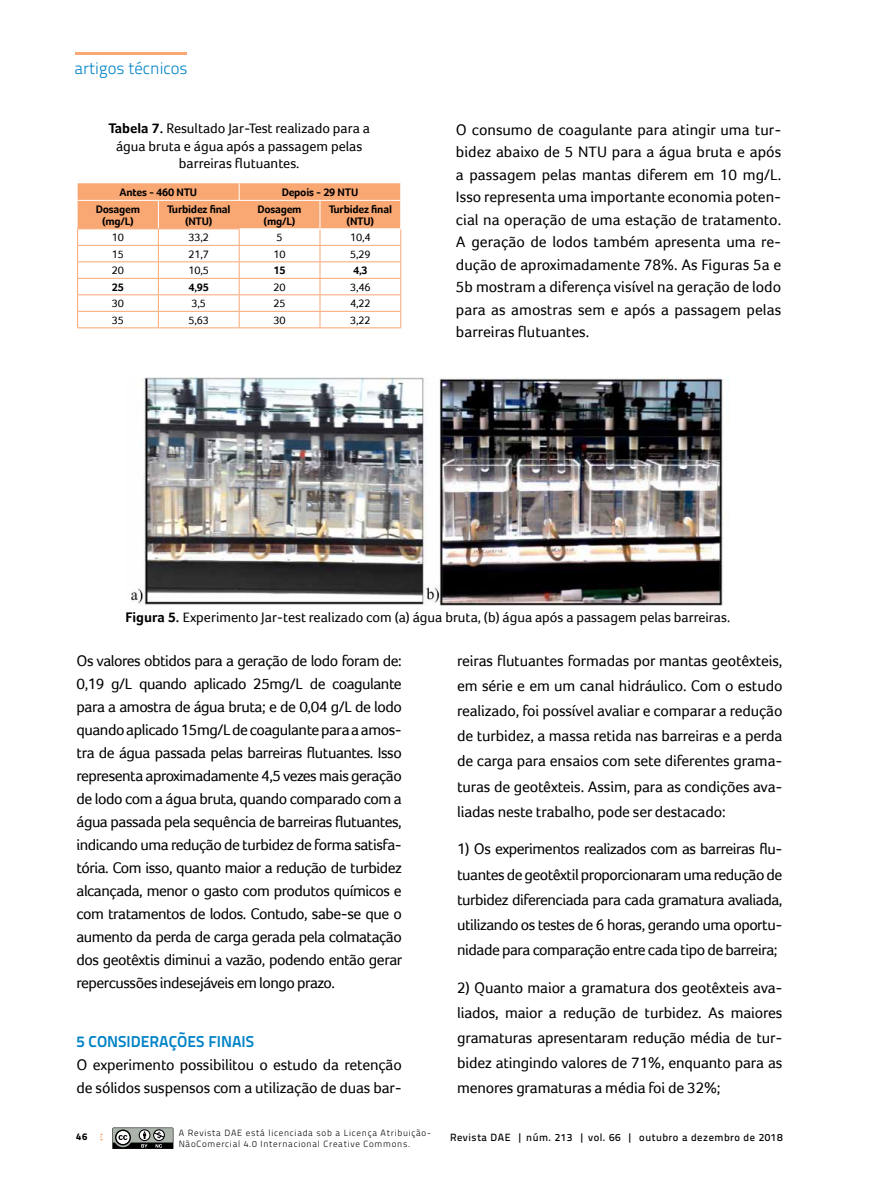
<style>
.page{position:relative;width:893px;height:1191px;background:#fff}
.page>*{position:absolute;margin:0;border:0;box-sizing:border-box;transform-origin:0 0}
.t1{font:300 16.65px "Titillium Text 22 L";color:#0083c6}
.t2{font:15.75px/23px "Foco";letter-spacing:-.01em;color:#000;text-align:justify}
.t3{font:700 15.75px "Titillium Text 22 L";color:#0083c6}
.t4{font:14.25px/17.1px "Foco";color:#000;text-align:center}
.t5{font:700 11.25px/12px "Foco";letter-spacing:-.02em;color:#000;text-align:center}
.t6{font:11.25px "Foco";letter-spacing:-.02em;color:#000}
.t7{font:500 10.5px "Titillium Text 22 L";letter-spacing:.05em;color:#000}
.t8{font:800 9.75px "Titillium Text 22 L";color:#000}
.t9{font:300 9px/10.5px "Titillium Text 22 L";letter-spacing:.08em;color:#000}
.s1{font-weight:700}
</style>
<div class="page">
<svg style="left:77px;top:183px;width:324px;height:145px"></svg>
<hr style="left:239px;top:200px;width:81px;height:1px;background:#fff">
<hr style="left:320px;top:200px;width:81px;height:1px;background:#fff">
<img style="left:131px;top:378px;width:599px;height:227px">
<hr style="left:75px;top:52px;width:112px;height:3px;background:#f9a773">
<svg style="left:112px;top:1127px;width:61px;height:22px"></svg>
<p class="t1" style="left:75px;top:56px;width:115px">artigos técnicos</p>
<p class="t4" style="left:108px;top:120px;width:263px"><span class="s1">Tabela 7.</span> Resultado Jar-Test realizado para a água bruta e água após a passagem pelas barreiras flutuantes.</p>
<p class="t5" style="left:120px;top:186px;width:79px">Antes - 460 NTU</p>
<p class="t5" style="left:282px;top:186px;width:78px">Depois - 29 NTU</p>
<p class="t5" style="left:96px;top:203px;width:46px">Dosagem (mg/L)</p>
<p class="t5" style="left:167px;top:203px;width:65px">Turbidez final (NTU)</p>
<p class="t5" style="left:257px;top:203px;width:46px">Dosagem (mg/L)</p>
<p class="t5" style="left:329px;top:203px;width:65px">Turbidez final (NTU)</p>
<p class="t6" style="left:112px;top:231px;width:14px">10</p>
<p class="t6" style="left:189px;top:231px;width:22px">33,2</p>
<p class="t6" style="left:276px;top:231px;width:8px">5</p>
<p class="t6" style="left:350px;top:231px;width:22px">10,4</p>
<p class="t6" style="left:112px;top:247px;width:14px">15</p>
<p class="t6" style="left:189px;top:247px;width:22px">21,7</p>
<p class="t6" style="left:273px;top:247px;width:14px">10</p>
<p class="t6" style="left:350px;top:247px;width:22px">5,29</p>
<p class="t6" style="left:112px;top:264px;width:14px">20</p>
<p class="t6" style="left:189px;top:264px;width:22px">10,5</p>
<p class="t5" style="left:274px;top:264px;width:14px">15</p>
<p class="t5" style="left:353px;top:264px;width:16px">4,3</p>
<p class="t5" style="left:112px;top:281px;width:14px">25</p>
<p class="t5" style="left:189px;top:281px;width:22px">4,95</p>
<p class="t6" style="left:274px;top:280px;width:14px">20</p>
<p class="t6" style="left:350px;top:280px;width:22px">3,46</p>
<p class="t6" style="left:112px;top:297px;width:14px">30</p>
<p class="t6" style="left:192px;top:297px;width:16px">3,5</p>
<p class="t6" style="left:274px;top:297px;width:14px">25</p>
<p class="t6" style="left:350px;top:297px;width:22px">4,22</p>
<p class="t6" style="left:112px;top:313px;width:14px">35</p>
<p class="t6" style="left:189px;top:313px;width:22px">5,63</p>
<p class="t6" style="left:274px;top:313px;width:14px">30</p>
<p class="t6" style="left:350px;top:313px;width:22px">3,22</p>
<p class="t2" style="left:456px;top:118px;width:327px;line-height:22.5px">O consumo de coagulante para atingir uma tur&shy;bidez abaixo de 5 NTU para a água bruta e após a passagem pelas mantas diferem em 10 mg/L.<br>Isso representa uma importante economia poten&shy;cial na operação de uma estação de tratamento.<br>A geração de lodos também apresenta uma re&shy;dução de aproximadamente 78%. As Figuras 5a e 5b mostram a diferença visível na geração de lodo para as amostras sem e após a passagem pelas barreiras flutuantes.</p>
<p class="t4" style="left:126px;top:608px;width:606px"><span class="s1">Figura 5.</span> Experimento Jar-test realizado com (a) água bruta, (b) água após a passagem pelas barreiras.</p>
<p class="t2" style="left:77px;top:649px;width:327px">Os valores obtidos para a geração de lodo foram de:<br>0,19 g/L quando aplicado 25mg/L de coagulante para a amostra de água bruta; e de 0,04 g/L de lodo quando aplicado 15mg/L de coagulante para a amos&shy;tra de água passada pelas barreiras flutuantes. Isso representa aproximadamente 4,5 vezes mais geração de lodo com a água bruta, quando comparado com a água passada pela sequência de barreiras flutuantes, indicando uma redução de turbidez de forma satisfa&shy;tória. Com isso, quanto maior a redução de turbidez alcançada, menor o gasto com produtos químicos e com tratamentos de lodos. Contudo, sabe-se que o aumento da perda de carga gerada pela colmatação dos geotêxtis diminui a vazão, podendo então gerar repercussões indesejáveis em longo prazo.</p>
<p class="t2" style="left:457px;top:648px;width:327px;line-height:25px">reiras flutuantes formadas por mantas geotêxteis, em série e em um canal hidráulico. Com o estudo realizado, foi possível avaliar e comparar a redução de turbidez, a massa retida nas barreiras e a perda de carga para ensaios com sete diferentes grama&shy;turas de geotêxteis. Assim, para as condições ava&shy;liadas neste trabalho, pode ser destacado:</p>
<p class="t2" style="left:457px;top:836px;width:327px;line-height:25px">1) Os experimentos realizados com as barreiras flu&shy;tuantes de geotêxtil proporcionaram uma redução de turbidez diferenciada para cada gramatura avaliada, utilizando os testes de 6 horas, gerando uma oportu&shy;nidade para comparação entre cada tipo de barreira;</p>
<p class="t2" style="left:457px;top:974px;width:327px;line-height:25px">2) Quanto maior a gramatura dos geotêxteis ava&shy;liados, maior a redução de turbidez. As maiores gramaturas apresentaram redução média de tur&shy;bidez atingindo valores de 71%, enquanto para as menores gramaturas a média foi de 32%;</p>
<p class="t3" style="left:77px;top:1029px;width:179px">5 CONSIDERAÇÕES FINAIS</p>
<p class="t2" style="left:77px;top:1053px;width:327px">O experimento possibilitou o estudo da retenção de sólidos suspensos com a utilização de duas bar-</p>
<p class="t8" style="left:76px;top:1129px;width:13px">46</p>
<p class="t9" style="left:179px;top:1127px;width:254px">A Revista DAE está licenciada sob a Licença Atribuição-<br>NãoComercial 4.0 Internacional Creative Commons.</p>
<p class="t7" style="left:450px;top:1129px;width:334px">Revista DAE | núm. 213 | vol. 66 | outubro a dezembro de 2018</p>
</div>
